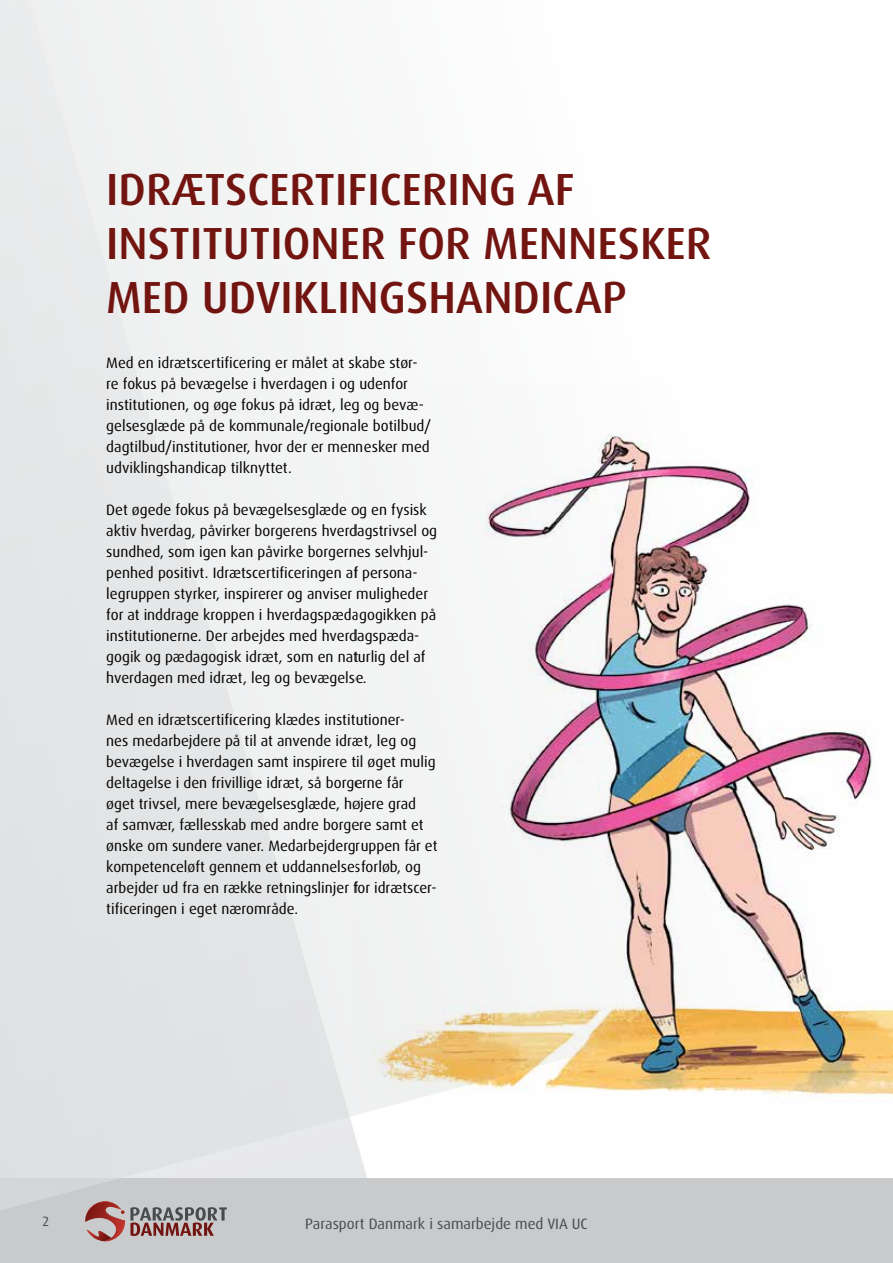
<style>
.page{position:relative;width:893px;height:1263px;background:#fff}
.page>*{position:absolute;margin:0;border:0;box-sizing:border-box;transform-origin:0 0}
.t1{font:500 45px/54px "Dax OT";color:#72140f}
.t2{font:15px/21px "Dax OT";color:#000}
.t3{font:15px "Dax OT";color:#484b4d}
.t4{font:13.5px "Dax OT";color:#484b4d}
</style>
<div class="page">
<div style="left:0;top:1178px;width:893px;height:85px;background:#c8cacc"></div>
<svg style="left:0;top:0;width:399px;height:1242px;fill:#e8e9ea"></svg>
<img style="left:356px;top:383px;width:537px;height:720px">
<h1 class="t1" style="left:106px;top:163px;width:607px">IDRÆTSCERTIFICERING AF<br>INSTITUTIONER FOR MENNESKER<br>MED UDVIKLINGSHANDICAP</h1>
<p class="t2" style="left:106px;top:353px;width:326px">Med en idrætscertificering er målet at skabe stør&shy;re fokus på bevægelse i hverdagen i og udenfor institutionen, og øge fokus på idræt, leg og bevæ&shy;gelsesglæde på de kommunale/regionale botilbud/ dagtilbud/institutioner, hvor der er mennesker med udviklingshandicap tilknyttet.</p>
<p class="t2" style="left:106px;top:500px;width:332px">Det øgede fokus på bevægelsesglæde og en fysisk aktiv hverdag, påvirker borgerens hverdagstrivsel og sundhed, som igen kan påvirke borgernes selvhjul&shy;penhed positivt. Idrætscertificeringen af persona&shy;legruppen styrker, inspirerer og anviser muligheder for at inddrage kroppen i hverdagspædagogikken på institutionerne. Der arbejdes med hverdagspæda&shy;gogik og pædagogisk idræt, som en naturlig del af hverdagen med idræt, leg og bevægelse.</p>
<p class="t2" style="left:106px;top:710px;width:333px">Med en idrætscertificering klædes institutioner-<br>nes medarbejdere på til at anvende idræt, leg og bevægelse i hverdagen samt inspirere til øget mulig deltagelse i den frivillige idræt, så borgerne får<br>øget trivsel, mere bevægelsesglæde, højere grad<br>af samvær, fællesskab med andre borgere samt et ønske om sundere vaner. Medarbejdergruppen får et kompetenceløft gennem et uddannelsesforløb, og arbejder ud fra en række retningslinjer for idrætscer&shy;tificeringen i eget nærområde.</p>
<p class="t4" style="left:43px;top:1212px;width:8px">2</p>
<p class="t3" style="left:305px;top:1214px;width:284px">Parasport Danmark i samarbejde med VIA UC</p>
</div>
